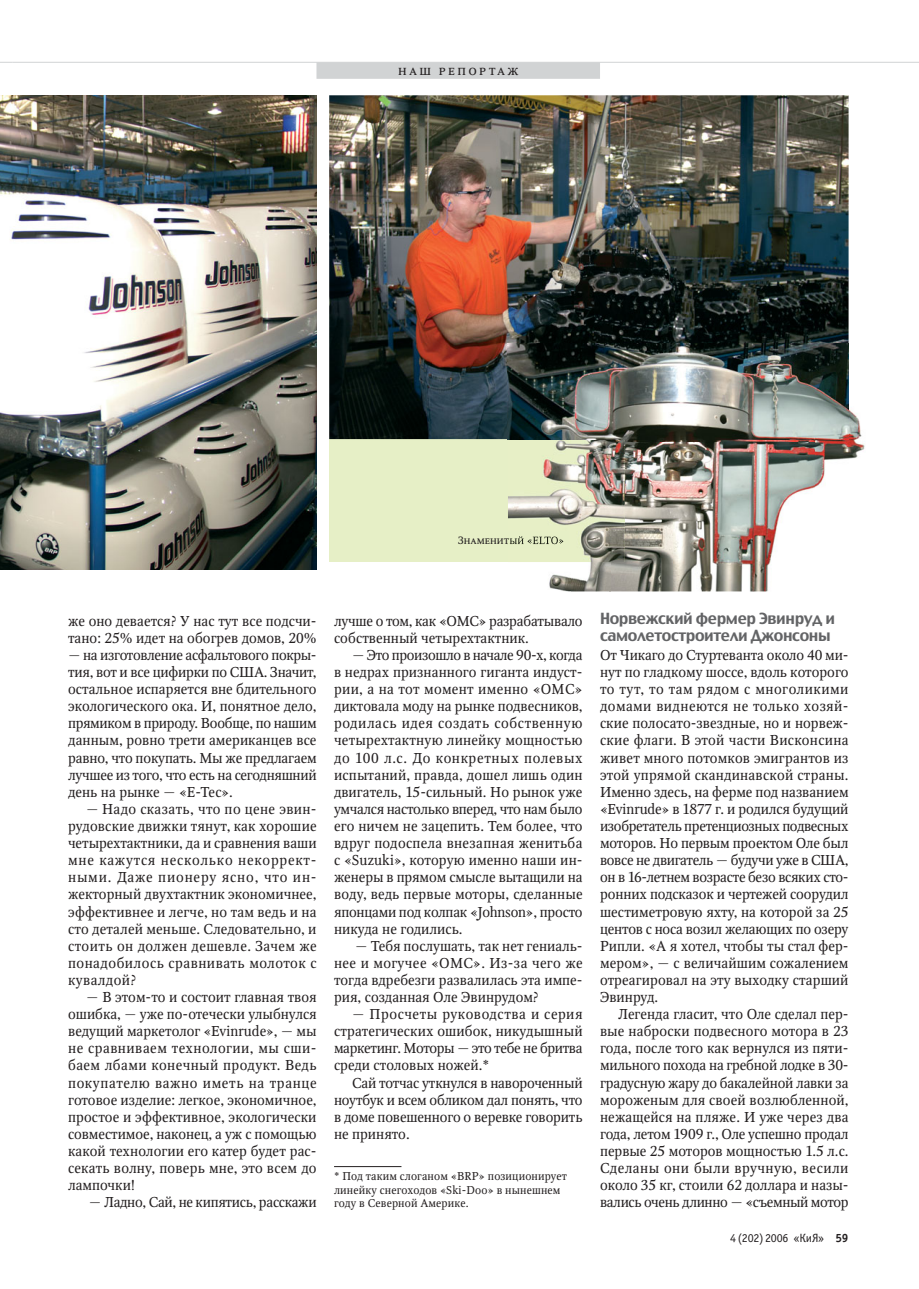
<style>
.page{position:relative;width:919px;height:1289px;background:#fff}
.page>*{position:absolute;margin:0;border:0;box-sizing:border-box;transform-origin:0 0}
.t1{font:15px/17.1px "Rostislav";letter-spacing:-.025em;color:#636466}
.t2{font:14.25px/17.1px "Octava C";color:#231f20;text-align:justify}
.t3{font:14.25px "Octava C";letter-spacing:-.02em;color:#231f20}
.t4{font:13.5px "Octava SCC";letter-spacing:.175em;color:#231f20}
.t5{font:12px "Officina Sans C";letter-spacing:-.025em;color:#231f20}
.t6{font:11.25px/13.5px "Octava C";letter-spacing:.01em;color:#231f20}
.t7{font:10.5px "Octava SCC";color:#231f20}
.s1{font-weight:700}
</style>
<div class="page">
<div style="left:329px;top:439px;width:295px;height:123px;background:#e6efc6"></div>
<img style="left:0;top:95px;width:316px;height:474px">
<hr style="left:334px;top:1166px;width:67px;height:1px;background:#231f20">
<img style="left:329px;top:95px;width:519px;height:344px">
<img style="left:814px;top:344px;width:51px;height:144px">
<img style="left:624px;top:439px;width:190px;height:3px">
<img style="left:610px;top:442px;width:204px;height:149px">
<img style="left:549px;top:562px;width:61px;height:29px">
<img style="left:508px;top:439px;width:116px;height:123px">
<img style="left:508px;top:531px;width:60px;height:17px">
<img style="left:508px;top:536px;width:55px;height:8px">
<img style="left:508px;top:344px;width:340px;height:95px">
<svg style="left:0;top:62px;width:13px;height:1px"></svg>
<hr style="left:13px;top:62px;width:905px;height:1px;background:#d1d3d4">
<div style="left:316px;top:62px;width:284px;height:17px;background:#d1d3d4"></div>
<p class="t4" style="left:398px;top:62px;width:122px">наш репортаж</p>
<p class="t7" style="left:458px;top:534px;width:107px">Знаменитый «ELTO»</p>
<p class="t2" style="left:68px;top:613px;width:250px">же оно девается? У нас тут все подсчи&shy;тано: 25% идет на обогрев домов, 20%</p>
<p class="t2" style="left:68px;top:648px;width:250px">— на изготовление асфальтового покры&shy;тия, вот и все цифирки по США. Значит, остальное испаряется вне бдительного экологического ока. И, понятное дело, прямиком в природу. Вообще, по нашим данным, ровно трети американцев все равно, что покупать. Мы же предлагаем лучшее из того, что есть на сегодняшний день на рынке — «Е-Тес».</p>
<p class="t2" style="left:68px;top:801px;width:250px;text-indent:18px">— Надо сказать, что по цене эвин&shy;рудовские движки тянут, как хорошие четырехтактники, да и сравнения ваши мне кажутся несколько некоррект&shy;ными. Даже пионеру ясно, что ин&shy;жекторный двухтактник экономичнее, эффективнее и легче, но там ведь и на сто деталей меньше. Следовательно, и стоить он должен дешевле. Зачем же понадобилось сравнивать молоток с кувалдой?</p>
<p class="t2" style="left:68px;top:990px;width:250px;text-indent:18px">— В этом-то и состоит главная твоя ошибка, — уже по-отечески улыбнулся ведущий маркетолог «Evinrude», — мы не сравниваем технологии, мы сши&shy;баем лбами конечный продукт. Ведь покупателю важно иметь на транце готовое изделие: легкое, экономичное, простое и эффективное, экологически совместимое, наконец, а уж с помощью какой технологии его катер будет рас&shy;секать волну, поверь мне, это всем до лампочки!</p>
<p class="t3" style="left:89px;top:1197px;width:229px">— Ладно, Сай, не кипятись, расскажи</p>
<p class="t2" style="left:334px;top:613px;width:250px">лучше о том, как «ОМС» разрабатывало собственный четырехтактник.</p>
<p class="t2" style="left:334px;top:648px;width:250px;text-indent:18px">— Это произошло в начале 90-х, когда в недрах признанного гиганта индуст&shy;рии, а на тот момент именно «ОМС» диктовала моду на рынке подвесников, родилась идея создать собственную четырехтактную линейку мощностью до 100 л.с. До конкретных полевых испытаний, правда, дошел лишь один двигатель, 15-сильный. Но рынок уже умчался настолько вперед, что нам было его ничем не зацепить. Тем более, что вдруг подоспела внезапная женитьба с «Suzuki», которую именно наши ин&shy;женеры в прямом смысле вытащили на воду, ведь первые моторы, сделанные японцами под колпак «Johnson», просто никуда не годились.</p>
<p class="t2" style="left:334px;top:938px;width:250px;text-indent:21px">— Тебя послушать, так нет гениаль&shy;нее и могучее «ОМС». Из-за чего же тогда вдребезги развалилась эта импе&shy;рия, созданная Оле Эвинрудом?</p>
<p class="t2" style="left:334px;top:1007px;width:250px;text-indent:18px">— Просчеты руководства и серия стратегических ошибок, никудышный маркетинг. Моторы — это тебе не бритва среди столовых ножей.*</p>
<p class="t2" style="left:334px;top:1075px;width:250px;text-indent:18px">Сай тотчас уткнулся в навороченный ноутбук и всем обликом дал понять, что в доме повешенного о веревке говорить не принято.</p>
<p class="t6" style="left:334px;top:1170px;width:234px">* Под таким слоганом «BRP» позиционирует линейку снегоходов «Ski-Doo» в нынешнем году в Северной Америке.</p>
<p class="t1" style="left:600px;top:612px;width:236px">Норвежский фермер Эвинруд и самолетостроители Джонсоны</p>
<p class="t2" style="left:600px;top:648px;width:250px">От Чикаго до Стуртеванта около 40 ми&shy;нут по гладкому шоссе, вдоль которого то тут, то там рядом с многоликими домами виднеются не только хозяй&shy;ские полосато-звездные, но и норвеж&shy;ские флаги. В этой части Висконсина живет много потомков эмигрантов из этой упрямой скандинавской страны.<br>Именно здесь, на ферме под названием «Evinrude» в 1877 г. и родился будущий изобретатель претенциозных подвесных моторов. Но первым проектом Оле был вовсе не двигатель — будучи уже в США, он в 16-летнем возрасте безо всяких сто&shy;ронних подсказок и чертежей соорудил шестиметровую яхту, на которой за 25 центов с носа возил желающих по озеру Рипли. «А я хотел, чтобы ты стал фер&shy;мером», — с величайшим сожалением отреагировал на эту выходку старший Эвинруд.</p>
<p class="t2" style="left:600px;top:1007px;width:250px;text-indent:18px">Легенда гласит, что Оле сделал пер&shy;вые наброски подвесного мотора в 23 года, после того как вернулся из пяти&shy;мильного похода на гребной лодке в 30- градусную жару до бакалейной лавки за мороженым для своей возлюбленной, нежащейся на пляже. И уже через два года, летом 1909 г., Оле успешно продал первые 25 моторов мощностью 1.5 л.с.<br>Сделаны они были вручную, весили около 35 кг, стоили 62 доллара и назы&shy;вались очень длинно — «съемный мотор</p>
<p class="t5" style="left:730px;top:1233px;width:120px">4 (202) 2006 «КиЯ» <span class="s1">59</span></p>
</div>
